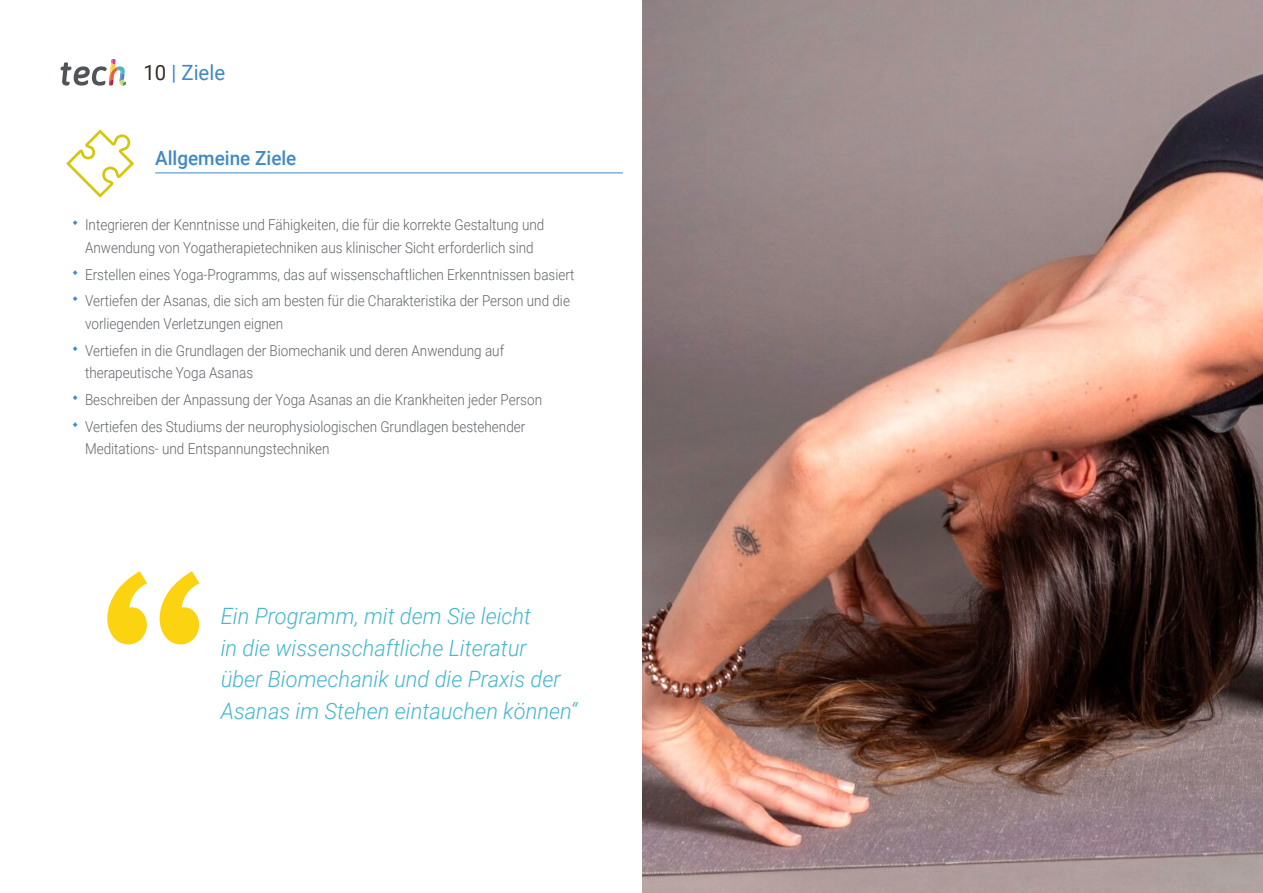
<style>
.page{position:relative;width:1263px;height:893px;background:#fff}
.page>*{position:absolute;margin:0;border:0;box-sizing:border-box;transform-origin:0 0}
.t1{font:italic 300 22.5px/31.5px "Roboto";color:#43b7cf}
.t2{font:21px "Roboto";color:#4089c5}
.t3{font:500 19.5px "Roboto";color:#4089c5}
.t4{font:300 15px/26.7px "Roboto";color:#61646a;scale:.9 1}
.s1{color:#312e20}
</style>
<div class="page">
<hr style="left:155px;top:173px;width:468px;height:1px;background:#4089c5">
<svg style="left:66px;top:129px;width:68px;height:69px"></svg>
<svg style="left:61px;top:59px;width:65px;height:27px"></svg>
<img style="left:642px;top:0;width:621px;height:893px">
<svg style="left:107px;top:571px;width:92px;height:73px"></svg>
<h2 class="t2" style="left:144px;top:57px;width:83px"><span class="s1">10</span> | Ziele</h2>
<h3 class="t3" style="left:155px;top:144px;width:143px">Allgemeine Ziele</h3>
<p class="t4" style="left:85px;top:213px;width:512px;line-height:22.5px">Integrieren der Kenntnisse und Fähigkeiten, die für die korrekte Gestaltung und<br>Anwendung von Yogatherapietechniken aus klinischer Sicht erforderlich sind</p>
<p class="t4" style="left:85px;top:260px;width:545px">Erstellen eines Yoga-Programms, das auf wissenschaftlichen Erkenntnissen basiert<br>Vertiefen der Asanas, die sich am besten für die Charakteristika der Person und die</p>
<p class="t4" style="left:85px;top:309px;width:467px">vorliegenden Verletzungen eignen<br>Vertiefen in die Grundlagen der Biomechanik und deren Anwendung auf</p>
<p class="t4" style="left:85px;top:359px;width:509px">therapeutische Yoga Asanas<br>Beschreiben der Anpassung der Yoga Asanas an die Krankheiten jeder Person<br>Vertiefen des Studiums der neurophysiologischen Grundlagen bestehender</p>
<p class="t4" style="left:85px;top:435px;width:273px">Meditations- und Entspannungstechniken</p>
<h1 class="t1" style="left:221px;top:600px;width:358px">Ein Programm, mit dem Sie leicht<br>in die wissenschaftliche Literatur<br>über Biomechanik und die Praxis der Asanas im Stehen eintauchen können“</h1>
</div>
